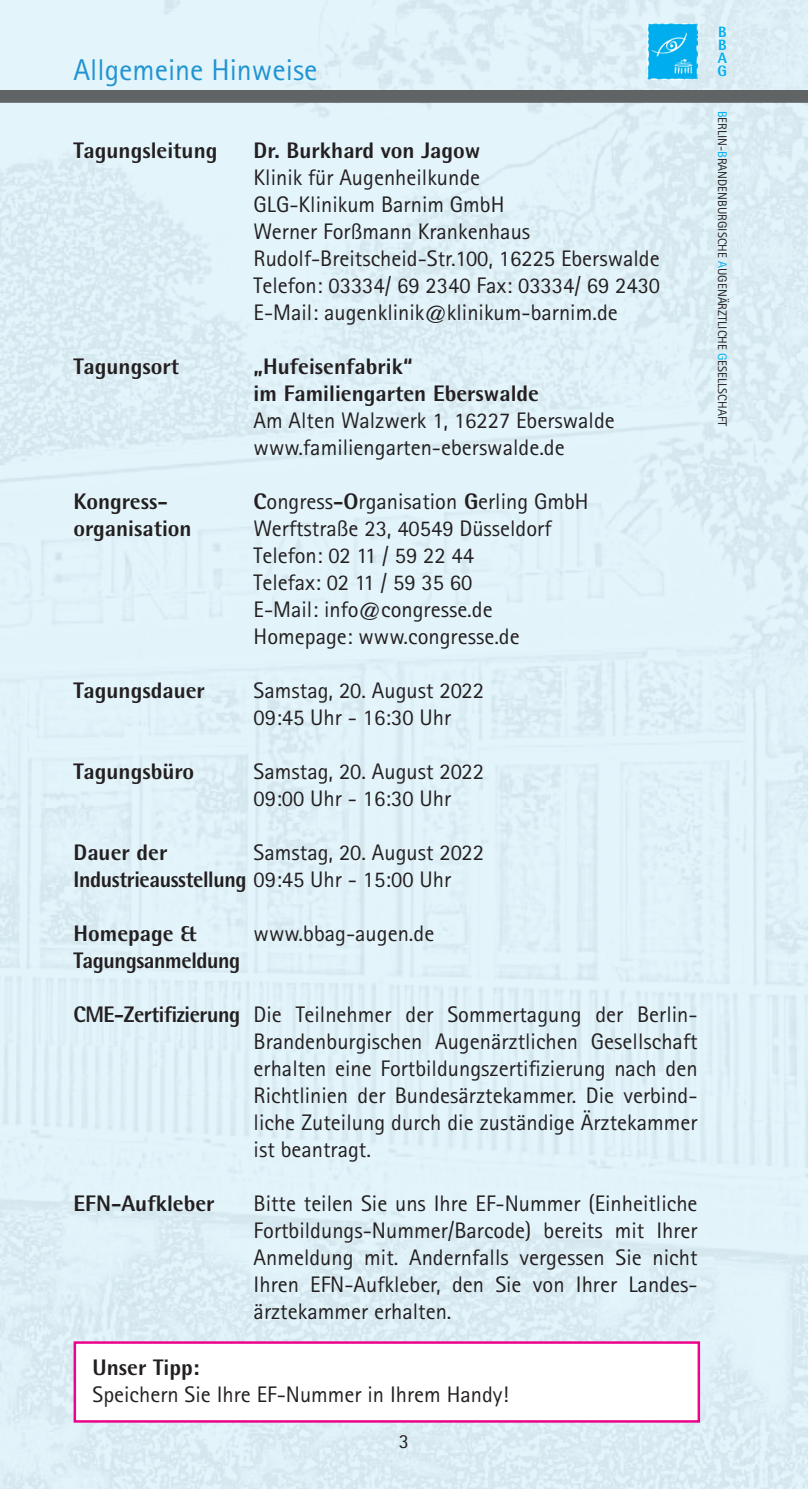
<style>
.page{position:relative;width:808px;height:1489px;background:#fff}
.page>*{position:absolute;margin:0;border:0;box-sizing:border-box;transform-origin:0 0}
.t1{font:30px "Rotis Sans Serif Std";color:#2094d2}
.t2{font:22.5px/27px "Rotis Sans Serif Std";color:#231f20}
.t3{font:800 22.5px/27px "Rotis Semi Sans Std";color:#231f20}
.t4{font:800 22.5px "Rotis Semi Sans Std";letter-spacing:-.02em;color:#231f20;scale:.95 1}
.t5{font:20px "Rotis Sans Serif Std";color:#231f20}
.t6{font:800 15px/13px "Rotis Semi Sans Std";color:#00aeef;text-align:justify}
.t7{font:12.5px "Rotis Sans Serif Std";color:#231f20}
.s1{font-family:"Rotis Semi Sans Std";font-weight:800}
.s2{font-family:"Rotis Sans Serif Std";font-weight:400}
.s3{color:#00aeef}
</style>
<div class="page">
<div style="left:0;top:0;width:808px;height:1488px;background:#e2f3fa"></div>
<img style="left:648px;top:23px;width:50px;height:56px">
<div style="left:0;top:90px;width:808px;height:13px;background:#606465"></div>
<div style="left:74px;top:1341px;width:626px;height:81px;background:#fff;border:2px solid #ed028c"></div>
<h1 class="t1" style="left:74px;top:52px;width:245px">Allgemeine Hinweise</h1>
<p class="t3" style="left:74px;top:136px;width:145px">Tagungsleitung</p>
<p class="t3" style="left:254px;top:136px;width:228px">Dr. Burkhard von Jagow</p>
<p class="t2" style="left:254px;top:163px;width:408px">Klinik für Augenheilkunde<br>GLG-Klinikum Barnim GmbH<br>Werner Forßmann Krankenhaus Rudolf-Breitscheid-Str.100, 16225 Eberswalde Telefon: 03334/ 69 2340 Fax: 03334/ 69 2430<br>E-Mail: augenklinik@klinikum-barnim.de</p>
<p class="t3" style="left:74px;top:352px;width:107px">Tagungsort</p>
<p class="t3" style="left:254px;top:352px;width:287px">„Hufeisenfabrik“<br>im Familiengarten Eberswalde</p>
<p class="t2" style="left:254px;top:406px;width:363px">Am Alten Walzwerk 1, 16227 Eberswalde www.familiengarten-eberswalde.de</p>
<p class="t3" style="left:74px;top:487px;width:96px">Kongress-</p>
<p class="t2" style="left:254px;top:487px;width:336px"><span class="s1">C</span>ongress<span class="s1">-O</span>rganisation <span class="s1">G</span>erling GmbH</p>
<p class="t3" style="left:74px;top:514px;width:120px">organisation</p>
<p class="t2" style="left:254px;top:514px;width:299px">Werftstraße 23, 40549 Düsseldorf<br>Telefon: 02 11 / 59 22 44<br>Telefax: 02 11 / 59 35 60<br>E-Mail: info@congresse.de<br>Homepage: www.congresse.de</p>
<p class="t3" style="left:74px;top:676px;width:133px">Tagungsdauer</p>
<p class="t2" style="left:254px;top:676px;width:232px">Samstag, 20. August 2022<br>09:45 Uhr - 16:30 Uhr</p>
<p class="t3" style="left:74px;top:757px;width:122px">Tagungsbüro</p>
<p class="t2" style="left:254px;top:757px;width:232px">Samstag, 20. August 2022<br>09:00 Uhr - 16:30 Uhr</p>
<p class="t3" style="left:74px;top:838px;width:95px">Dauer der</p>
<p class="t2" style="left:254px;top:838px;width:232px">Samstag, 20. August 2022</p>
<p class="t4" style="left:74px;top:865px;width:399px">Industrieausstellung <span class="s2">09:45 Uhr - 15:00 Uhr</span></p>
<p class="t3" style="left:74px;top:919px;width:124px">Homepage &amp;</p>
<p class="t2" style="left:254px;top:919px;width:182px">www.bbag-augen.de</p>
<p class="t4" style="left:74px;top:946px;width:177px">Tagungsanmeldung</p>
<p class="t2" style="left:254px;top:1000px;width:445px;text-align:justify;text-indent:-180px"><span class="s1">CME-Zertifizierung</span> Die Teilnehmer der Sommertagung der Berlin-Brandenburgischen Augenärztlichen Gesellschaft erhalten eine Fortbildungszertifizierung nach den Richtlinien der Bundesärztekammer. Die verbind&shy;liche Zuteilung durch die zuständige Ärztekammer ist beantragt.</p>
<p class="t3" style="left:74px;top:1189px;width:143px">EFN-Aufkleber</p>
<p class="t2" style="left:254px;top:1189px;width:445px;text-align:justify">Bitte teilen Sie uns Ihre EF-Nummer (Einheitliche Fortbildungs-Nummer/Barcode) bereits mit Ihrer Anmeldung mit. Andernfalls vergessen Sie nicht Ihren EFN-Aufkleber, den Sie von Ihrer Landes&shy;ärztekammer erhalten.</p>
<p class="t3" style="left:93px;top:1353px;width:108px">Unser Tipp:</p>
<p class="t2" style="left:93px;top:1380px;width:418px">Speichern Sie Ihre EF-Nummer in Ihrem Handy!</p>
<p class="t5" style="left:399px;top:1429px;width:11px">3</p>
<p class="t6" style="left:717px;top:25px;width:11px">B B A G</p>
<p class="t7" style="left:729px;top:110px;width:317px;rotate:90deg"><span class="s3">B</span>ERLIN-<span class="s3">B</span>RANDENBURGISCHE <span class="s3">A</span>UGENÄRZTLICHE <span class="s3">G</span>ESELLSCHAFT</p>
</div>
